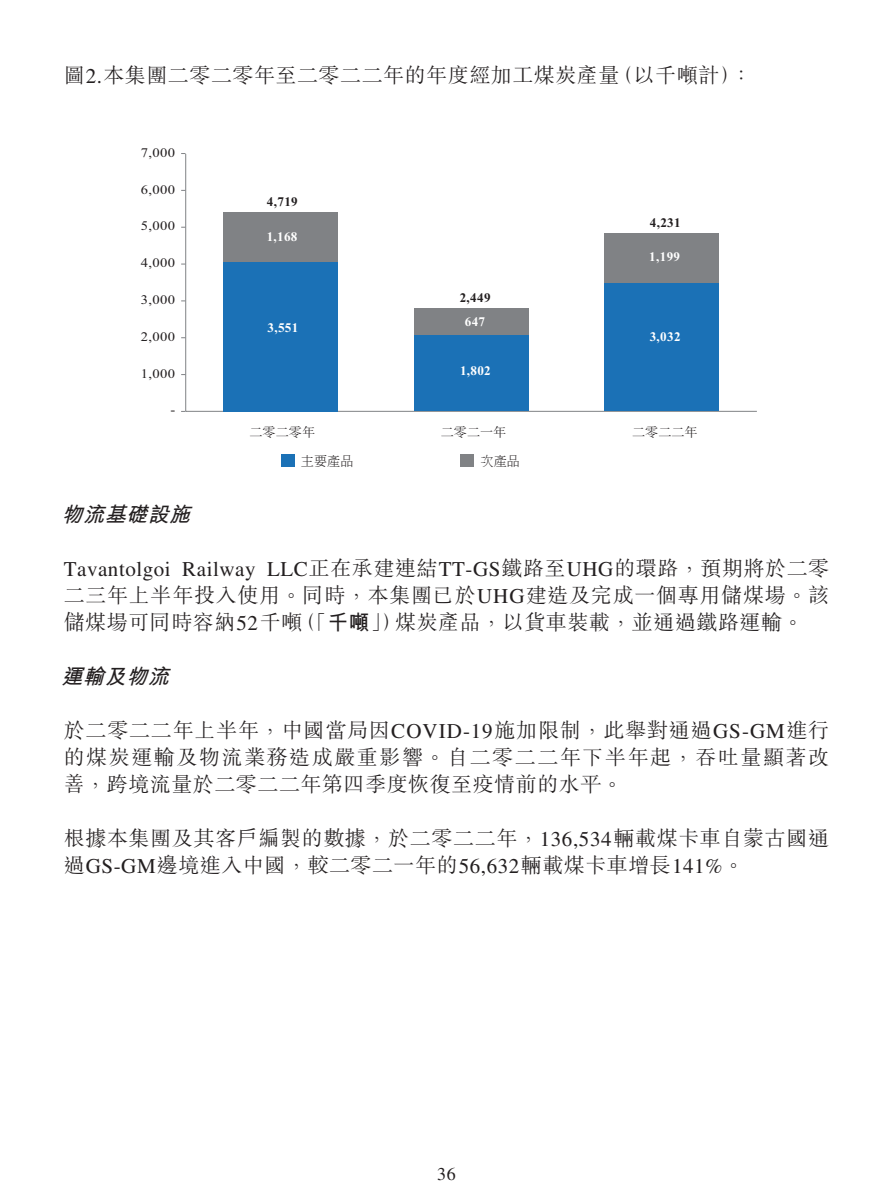
<style>
.page{position:relative;width:893px;height:1191px;background:#fff}
.page>*{position:absolute;margin:0;border:0;box-sizing:border-box;transform-origin:0 0}
.t1{font:300 21px/27px "M Sung HK";letter-spacing:.025em;color:#231f20}
.t2{font:21px "Times LT Std";letter-spacing:.025em;color:#231f20}
.t3{font:italic 700 21px "M Hei HK";color:#231f20}
.t4{font:18px "Times LT Std";color:#231f20}
.t5{font:13.2px "Times New Roman";letter-spacing:.025em;color:#231f20;scale:1.11 1}
.t6{font:700 13.2px "Times New Roman";letter-spacing:.025em;color:#fff}
.t7{font:700 13.2px "Times New Roman";letter-spacing:.025em;color:#231f20}
.t8{font:13.2px "M Sung HK Light E Ten B5 H";color:#231f20}
.t9{font:13.2px "Adobe Ming Std Light E Ten B5 H";color:#231f20}
.s1{font-family:"Times LT Std";font-weight:400}
.s2{font-family:"M Sung HK";font-weight:300}
.s3{font-family:"M Hei HK";font-weight:700}
</style>
<div class="page">
<div style="left:282px;top:454px;width:13px;height:12px;background:#1b71b6"></div>
<div style="left:460px;top:454px;width:14px;height:12px;background:#808285"></div>
<hr style="left:186px;top:411px;width:571px;height:1px;background:#808285">
<hr style="left:185px;top:154px;width:1px;height:257px;background:#808285">
<div style="left:224px;top:212px;width:114px;height:50px;background:#808285"></div>
<div style="left:414px;top:308px;width:114px;height:27px;background:#808285"></div>
<div style="left:605px;top:233px;width:114px;height:50px;background:#808285"></div>
<div style="left:224px;top:262px;width:114px;height:149px;background:#1b71b6"></div>
<div style="left:414px;top:335px;width:114px;height:76px;background:#1b71b6"></div>
<div style="left:605px;top:283px;width:114px;height:128px;background:#1b71b6"></div>
<p class="t1" style="left:64px;top:60px;width:689px">圖<span class="s1">2.</span>本集團二零二零年至二零二二年的年度經加工煤炭產量（以千噸計）：</p>
<p class="t5" style="left:141px;top:145px;width:32px">7,000</p>
<p class="t5" style="left:141px;top:182px;width:32px">6,000</p>
<p class="t5" style="left:141px;top:217px;width:32px">5,000</p>
<p class="t5" style="left:141px;top:255px;width:32px">4,000</p>
<p class="t5" style="left:141px;top:292px;width:32px">3,000</p>
<p class="t5" style="left:141px;top:329px;width:32px">2,000</p>
<p class="t5" style="left:141px;top:366px;width:32px">1,000</p>
<p class="t5" style="left:170px;top:401px;width:6px">-</p>
<p class="t7" style="left:267px;top:192px;width:32px">4,719</p>
<p class="t6" style="left:267px;top:227px;width:32px">1,168</p>
<p class="t6" style="left:268px;top:318px;width:32px">3,551</p>
<p class="t7" style="left:460px;top:288px;width:32px">2,449</p>
<p class="t6" style="left:465px;top:312px;width:22px">647</p>
<p class="t6" style="left:460px;top:360px;width:32px">1,802</p>
<p class="t7" style="left:650px;top:213px;width:32px">4,231</p>
<p class="t6" style="left:649px;top:247px;width:32px">1,199</p>
<p class="t6" style="left:650px;top:327px;width:32px">3,032</p>
<p class="t8" style="left:249px;top:422px;width:67px">二零二零年</p>
<p class="t8" style="left:441px;top:422px;width:67px">二零二一年</p>
<p class="t8" style="left:632px;top:422px;width:67px">二零二二年</p>
<p class="t9" style="left:301px;top:454px;width:54px">主要產品</p>
<p class="t9" style="left:481px;top:454px;width:41px">次產品</p>
<p class="t3" style="left:62px;top:499px;width:137px">物流基礎設施</p>
<p class="t2" style="left:64px;top:557px;width:767px">Tavantolgoi Railway LLC<span class="s2">正在承建連結</span>TT-GS<span class="s2">鐵路至</span>UHG<span class="s2">的環路，預期將於二零</span></p>
<p class="t1" style="left:64px;top:580px;width:767px">二三年上半年投入使用。同時，本集團已於<span class="s1">UHG</span>建造及完成一個專用儲煤場。該儲煤場可同時容納<span class="s1">52</span>千噸（「<span class="s3">千噸</span>」）煤炭產品，以貨車裝載，並通過鐵路運輸。</p>
<p class="t3" style="left:62px;top:661px;width:116px">運輸及物流</p>
<p class="t1" style="left:64px;top:715px;width:767px;text-align:justify">於二零二二年上半年，中國當局因<span class="s1">COVID-19</span>施加限制，此舉對通過<span class="s1">GS-GM</span>進行的煤炭運輸及物流業務造成嚴重影響。自二零二二年下半年起，吞吐量顯著改善，跨境流量於二零二二年第四季度恢復至疫情前的水平。</p>
<p class="t1" style="left:64px;top:823px;width:767px">根據本集團及其客戶編製的數據，於二零二二年，<span class="s1">136,534</span>輛載煤卡車自蒙古國通過<span class="s1">GS-GM</span>邊境進入中國，較二零二一年的<span class="s1">56,632</span>輛載煤卡車增長<span class="s1">141%</span>。</p>
<p class="t4" style="left:437px;top:1164px;width:20px">36</p>
</div>
